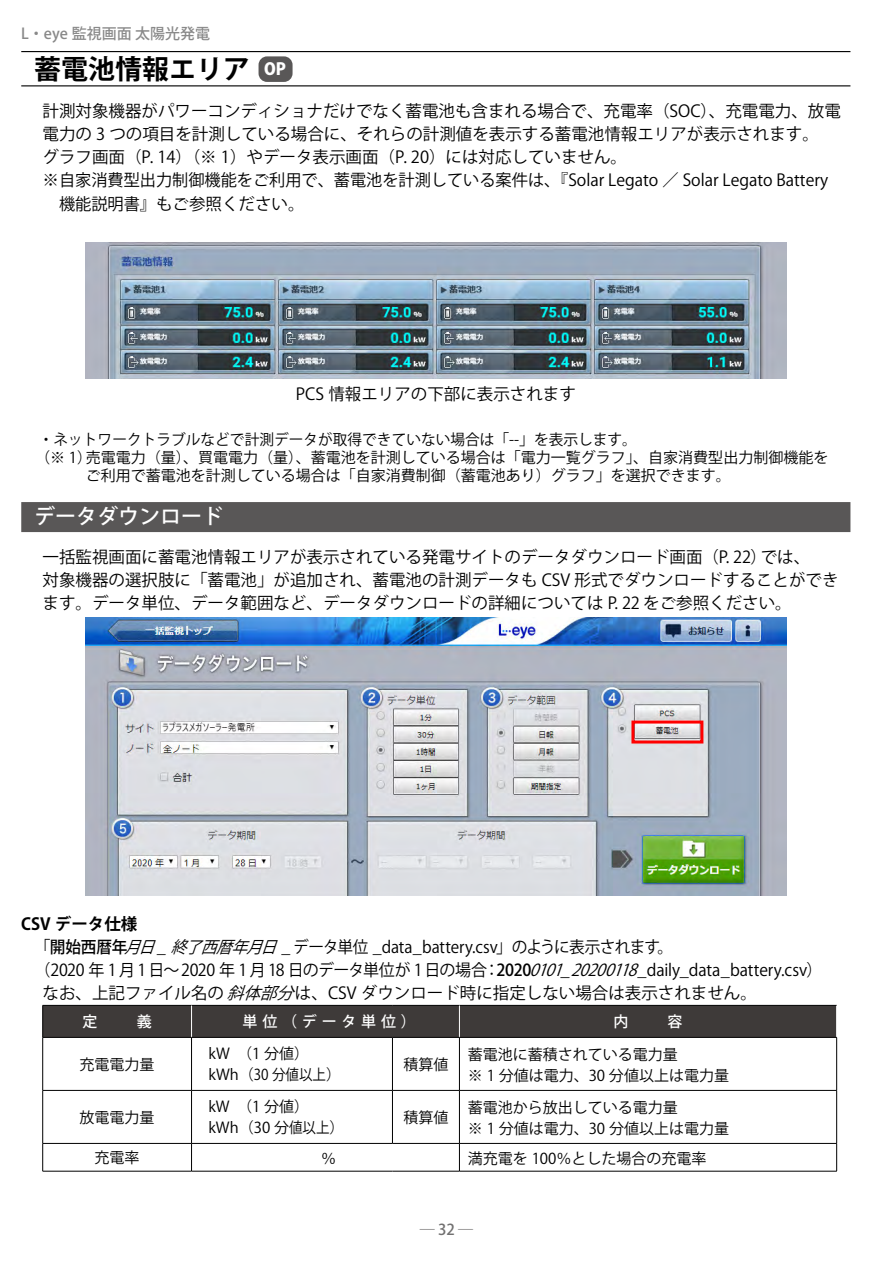
<style>
.page{position:relative;width:893px;height:1263px;background:#fff}
.page>*{position:absolute;margin:0;border:0;box-sizing:border-box;transform-origin:0 0}
.t1{font:700 27px "Koz Go Pro";color:#000}
.t2{font:500 21px "Koz Go Pro";color:#fff}
.t3{font:16.5px/23.1px "Koz Go Pro";color:#000}
.t4{font:16.5px "Koz Go Pro";letter-spacing:-.025em;color:#000;scale:.95 1}
.t5{font:700 16.5px "Koz Go Pro";color:#000}
.t6{font:15px/21px "Koz Go Pro";color:#000}
.t7{font:500 15px "Koz Go Pro";color:#898989}
.t8{font:500 15px "Koz Go Pro";letter-spacing:.32em;color:#fff}
.t9{font:500 15px "Koz Go Pro";color:#727171}
.s1{font-weight:800;font-size:16.5px;color:#fff}
.s2{font-weight:500}
.s3{font-style:italic}
</style>
<div class="page">
<hr style="left:21px;top:51px;width:829px;height:1px;background:#000">
<hr style="left:21px;top:85px;width:829px;height:1px;background:#000">
<div style="left:259px;top:56px;width:34px;height:26px;background:#595757;border-radius:9px"></div>
<div style="left:21px;top:502px;width:829px;height:30px;background:#595757"></div>
<img style="left:85px;top:242px;width:702px;height:137px">
<img style="left:85px;top:617px;width:702px;height:279px">
<div style="left:631px;top:720px;width:72px;height:23px;border:3px solid #f00"></div>
<div style="left:43px;top:1006px;width:793px;height:31px;background:#3e3a39"></div>
<hr style="left:43px;top:1005px;width:149px;height:1px;background:#000">
<hr style="left:42px;top:1005px;width:1px;height:32px;background:#000">
<hr style="left:192px;top:1005px;width:200px;height:1px;background:#000">
<hr style="left:392px;top:1005px;width:67px;height:1px;background:#000">
<hr style="left:459px;top:1005px;width:378px;height:1px;background:#000">
<hr style="left:191px;top:1005px;width:1px;height:32px;background:#fff">
<hr style="left:459px;top:1005px;width:1px;height:32px;background:#fff">
<hr style="left:836px;top:1005px;width:1px;height:32px;background:#fff">
<hr style="left:43px;top:1037px;width:149px;height:1px;background:#000">
<hr style="left:42px;top:1037px;width:1px;height:53px;background:#000">
<hr style="left:192px;top:1037px;width:200px;height:1px;background:#000">
<hr style="left:191px;top:1037px;width:1px;height:53px;background:#000">
<hr style="left:392px;top:1037px;width:67px;height:1px;background:#000">
<hr style="left:392px;top:1037px;width:1px;height:53px;background:#000">
<hr style="left:459px;top:1037px;width:378px;height:1px;background:#000">
<hr style="left:459px;top:1037px;width:1px;height:53px;background:#000">
<hr style="left:836px;top:1037px;width:1px;height:53px;background:#000">
<hr style="left:43px;top:1090px;width:149px;height:1px;background:#000">
<hr style="left:42px;top:1090px;width:1px;height:53px;background:#000">
<hr style="left:192px;top:1090px;width:200px;height:1px;background:#000">
<hr style="left:191px;top:1090px;width:1px;height:53px;background:#000">
<hr style="left:392px;top:1090px;width:67px;height:1px;background:#000">
<hr style="left:392px;top:1090px;width:1px;height:53px;background:#000">
<hr style="left:459px;top:1090px;width:378px;height:1px;background:#000">
<hr style="left:459px;top:1090px;width:1px;height:53px;background:#000">
<hr style="left:836px;top:1090px;width:1px;height:53px;background:#000">
<hr style="left:43px;top:1143px;width:149px;height:1px;background:#000">
<svg style="left:42px;top:1143px;width:1px;height:28px"></svg>
<hr style="left:192px;top:1143px;width:200px;height:1px;background:#000">
<svg style="left:191px;top:1143px;width:1px;height:28px"></svg>
<hr style="left:392px;top:1143px;width:67px;height:1px;background:#000">
<hr style="left:459px;top:1143px;width:378px;height:1px;background:#000">
<svg style="left:459px;top:1143px;width:1px;height:28px"></svg>
<svg style="left:836px;top:1143px;width:1px;height:28px"></svg>
<hr style="left:43px;top:1171px;width:149px;height:1px;background:#000">
<hr style="left:192px;top:1171px;width:200px;height:1px;background:#000">
<hr style="left:392px;top:1171px;width:67px;height:1px;background:#000">
<hr style="left:459px;top:1171px;width:378px;height:1px;background:#000">
<p class="t7" style="left:21px;top:24px;width:190px">L・eye 監視画面 太陽光発電</p>
<h1 class="t1" style="left:34px;top:51px;width:253px">蓄電池情報エリア <span class="s1">OP</span></h1>
<p class="t3" style="left:43px;top:99px;width:800px">計測対象機器がパワーコンディショナだけでなく蓄電池も含まれる場合で、充電率（SOC）、充電電力、放電</p>
<p class="t3" style="left:43px;top:123px;width:778px">電力の 3 つの項目を計測している場合に、それらの計測値を表示する蓄電池情報エリアが表示されます。</p>
<p class="t3" style="left:43px;top:146px;width:586px">グラフ画面（P. 14）（※ 1）やデータ表示画面（P. 20）には対応していません。</p>
<p class="t3" style="left:43px;top:169px;width:787px">※自家消費型出力制御機能をご利用で、蓄電池を計測している案件は、『Solar Legato ／ Solar Legato Battery</p>
<p class="t3" style="left:59px;top:193px;width:247px">機能説明書』もご参照ください。</p>
<p class="t3" style="left:296px;top:383px;width:281px">PCS 情報エリアの下部に表示されます</p>
<p class="t6" style="left:39px;top:429px;width:600px">・ネットワークトラブルなどで計測データが取得できていない場合は「--」を表示します。</p>
<p class="t6" style="left:35px;top:447px;width:798px">（※ 1）売電電力（量）、買電電力（量）、蓄電池を計測している場合は「電力一覧グラフ」、自家消費型出力制御機能を.</p>
<p class="t6" style="left:86px;top:465px;width:646px">ご利用で蓄電池を計測している場合は「自家消費制御（蓄電池あり）グラフ」を選択できます。</p>
<p class="t2" style="left:34px;top:503px;width:190px">データダウンロード</p>
<p class="t3" style="left:43px;top:545px;width:797px">一括監視画面に蓄電池情報エリアが表示されている発電サイトのデータダウンロード画面（P. 22）では、<br>対象機器の選択肢に「蓄電池」が追加され、蓄電池の計測データも CSV 形式でダウンロードすることができます。データ単位、データ範囲など、データダウンロードの詳細については P. 22 をご参照ください。</p>
<p class="t5" style="left:21px;top:913px;width:118px">CSV データ仕様</p>
<p class="t4" style="left:35px;top:936px;width:673px">「<span class="s2">開始西暦年</span><span class="s3">月日_終了西暦年月日</span>_ データ単位 _data_battery.csv」のように表示されます。</p>
<p class="t3" style="left:35px;top:959px;width:789px">（2020 年 1 月 1 日～2020 年 1 月 18 日のデータ単位が 1 日の場合：<span class="s2">2020</span><span class="s3">0101_20200118</span>_daily_data_battery.csv）</p>
<p class="t3" style="left:43px;top:982px;width:716px">なお、上記ファイル名の<span class="s3">斜体部分</span>は、CSV ダウンロード時に指定しない場合は表示されません。</p>
<p class="t8" style="left:83px;top:1012px;width:16px">定</p>
<p class="t8" style="left:137px;top:1012px;width:16px">義</p>
<p class="t8" style="left:243px;top:1012px;width:175px">単位（データ単位）</p>
<p class="t8" style="left:613px;top:1012px;width:16px">内</p>
<p class="t8" style="left:668px;top:1012px;width:16px">容</p>
<p class="t6" style="left:80px;top:1054px;width:76px">充電電力量</p>
<p class="t6" style="left:209px;top:1043px;width:134px">kW　（1 分値）kWh（30 分値以上）</p>
<p class="t6" style="left:403px;top:1054px;width:46px">積算値</p>
<p class="t6" style="left:468px;top:1044px;width:263px">蓄電池に蓄積されている電力量<br>※ 1 分値は電力、30 分値以上は電力量</p>
<p class="t6" style="left:80px;top:1107px;width:76px">放電電力量</p>
<p class="t6" style="left:209px;top:1096px;width:137px">kW　（1 分値）<br>kWh（30 分値以上）</p>
<p class="t6" style="left:403px;top:1107px;width:46px">積算値</p>
<p class="t6" style="left:468px;top:1097px;width:263px">蓄電池から放出している電力量<br>※ 1 分値は電力、30 分値以上は電力量</p>
<p class="t6" style="left:95px;top:1147px;width:46px">充電率</p>
<p class="t6" style="left:321px;top:1148px;width:16px">％</p>
<p class="t6" style="left:468px;top:1148px;width:240px">満充電を 100％とした場合の充電率</p>
<p class="t9" style="left:420px;top:1220px;width:55px">― 32 ―</p>
</div>
